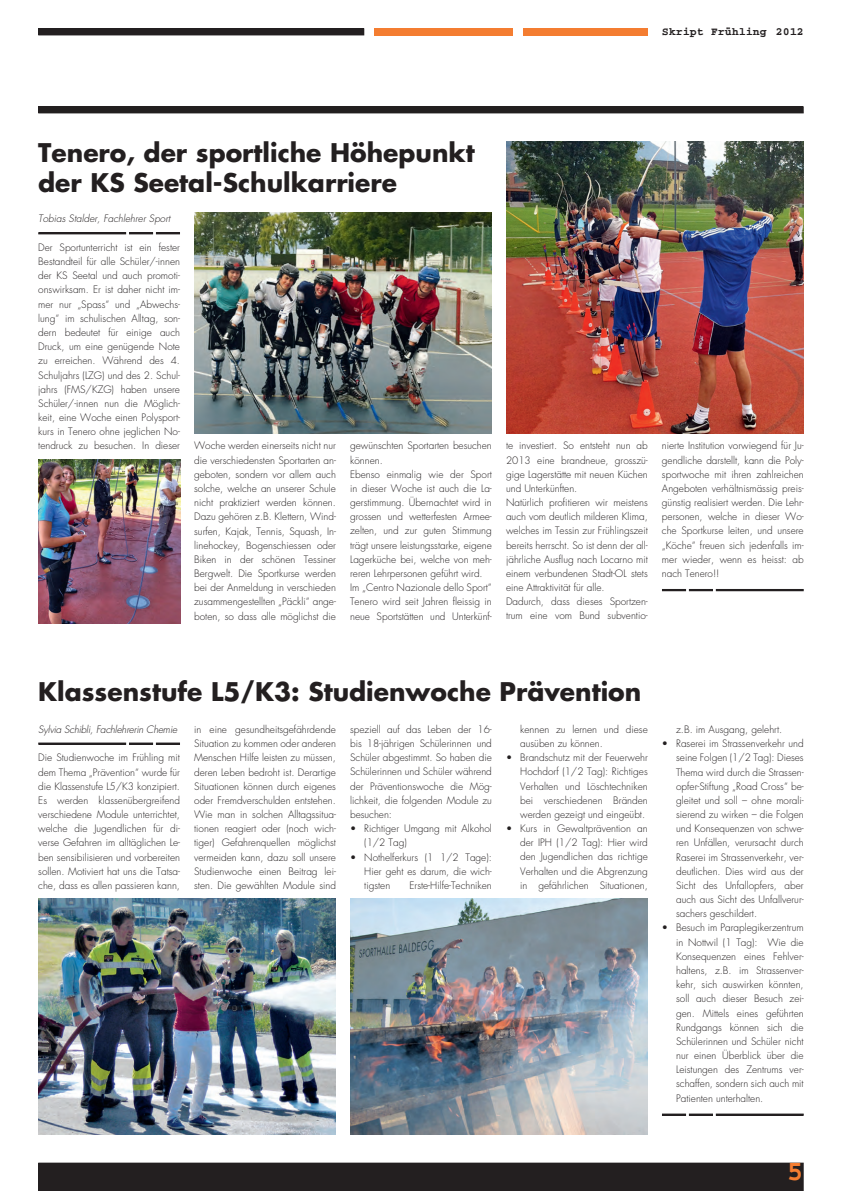
<style>
.page{position:relative;width:842px;height:1191px;background:#fff}
.page>*{position:absolute;margin:0;border:0;box-sizing:border-box;transform-origin:0 0}
.t1{font:700 28px "Courier HP";color:#f47d31}
.t2{font:700 25px/30px "Futura Std";color:#231f20}
.t3{font:700 11px "Courier HP";color:#231f20;scale:1.06 1}
.t4{font:300 10px/14.2px "Futura Std";color:#231f20;text-align:justify}
.t5{font:italic 300 10px "Futura Std";letter-spacing:-.02em;color:#231f20}
.t6{font:italic 300 10px "Futura Std";color:#231f20}
</style>
<div class="page">
<img style="left:38px;top:459px;width:142px;height:165px">
<img style="left:194px;top:213px;width:298px;height:221px">
<img style="left:506px;top:142px;width:298px;height:292px">
<img style="left:350px;top:899px;width:298px;height:235px">
<img style="left:38px;top:899px;width:298px;height:235px">
<div style="left:38px;top:742px;width:88px;height:3px;border:1px solid #231f20"></div>
<div style="left:129px;top:742px;width:24px;height:3px;border:1px solid #231f20"></div>
<svg style="left:129px;top:743px;width:27px;height:1px"></svg>
<div style="left:156px;top:742px;width:24px;height:3px;border:1px solid #231f20"></div>
<div style="left:38px;top:232px;width:88px;height:2px;border:1px solid #231f20"></div>
<div style="left:129px;top:232px;width:24px;height:2px;border:1px solid #231f20"></div>
<svg style="left:129px;top:233px;width:27px;height:1px"></svg>
<div style="left:156px;top:232px;width:24px;height:2px;border:1px solid #231f20"></div>
<div style="left:716px;top:1113px;width:88px;height:2px;border:1px solid #231f20"></div>
<svg style="left:686px;top:1114px;width:26px;height:1px"></svg>
<div style="left:662px;top:1113px;width:24px;height:2px;border:1px solid #231f20"></div>
<div style="left:716px;top:589px;width:88px;height:2px;border:1px solid #231f20"></div>
<div style="left:689px;top:589px;width:24px;height:2px;border:1px solid #231f20"></div>
<div style="left:662px;top:589px;width:24px;height:2px;border:1px solid #231f20"></div>
<div style="left:38px;top:1162px;width:766px;height:29px;background:#231f20"></div>
<div style="left:39px;top:29px;width:325px;height:6px;background:#231f20"></div>
<div style="left:38px;top:28px;width:326px;height:7px;border:1px solid #231f20"></div>
<div style="left:523px;top:28px;width:125px;height:7px;background:#f47d31"></div>
<div style="left:374px;top:28px;width:139px;height:7px;background:#f47d31"></div>
<div style="left:39px;top:107px;width:764px;height:6px;background:#231f20"></div>
<div style="left:38px;top:106px;width:766px;height:7px;border:1px solid #231f20"></div>
<h2 class="t2" style="left:38px;top:138px;width:438px">Tenero, der sportliche Höhepunkt der KS Seetal-Schulkarriere</h2>
<p class="t3" style="left:662px;top:26px;width:135px">Skript Frühling 2012</p>
<p class="t6" style="left:38px;top:213px;width:134px">Tobias Stalder, Fachlehrer Sport</p>
<p class="t4" style="left:38px;top:240px;width:143px">Der Sportunterricht ist ein fester Bestandteil für alle Schüler/-innen der KS Seetal und auch promoti&shy;onswirksam. Er ist daher nicht im&shy;mer nur „Spass“ und „Abwechs&shy;lung“ im schulischen Alltag, son&shy;dern bedeutet für einige auch Druck, um eine genügende Note zu erreichen. Während des 4.<br>Schuljahrs (LZG) und des 2. Schul&shy;jahrs (FMS/KZG) haben unsere Schüler/-innen nun die Möglich&shy;keit, eine Woche einen Polysport&shy;kurs in Tenero ohne jeglichen No&shy;tendruck zu besuchen. In dieser</p>
<p class="t4" style="left:194px;top:439px;width:143px">Woche werden einerseits nicht nur die verschiedensten Sportarten an&shy;geboten, sondern vor allem auch solche, welche an unserer Schule nicht praktiziert werden können.<br>Dazu gehören z.B. Klettern, Wind&shy;surfen, Kajak, Tennis, Squash, In&shy;linehockey, Bogenschiessen oder Biken in der schönen Tessiner Bergwelt. Die Sportkurse werden bei der Anmeldung in verschieden zusammengestellten „Päckli“ ange&shy;boten, so dass alle möglichst die</p>
<p class="t4" style="left:350px;top:439px;width:143px;text-align:left">gewünschten Sportarten besuchen können.<br>Ebenso einmalig wie der Sport in dieser Woche ist auch die La&shy;gerstimmung. Übernachtet wird in grossen und wetterfesten Armee&shy;zelten, und zur guten Stimmung trägt unsere leistungsstarke, eigene<br>Lagerküche bei, welche von meh&shy;reren Lehrpersonen geführt wird.<br>Im „Centro Nazionale dello Sport“<br>Tenero wird seit Jahren fleissig in neue Sportstätten und Unterkünf-</p>
<p class="t4" style="left:506px;top:439px;width:143px;text-align:left">te investiert. So entsteht nun ab<br>2013 eine brandneue, grosszü&shy;gige Lagerstätte mit neuen Küchen und Unterkünften.<br>Natürlich profitieren wir meistens auch vom deutlich milderen Klima, welches im Tessin zur Frühlingszeit bereits herrscht. So ist denn der all&shy;jährliche Ausflug nach Locarno mit einem verbundenen Stadt-OL stets eine Attraktivität für alle.<br>Dadurch, dass dieses Sportzen&shy;trum eine vom Bund subventio-</p>
<p class="t4" style="left:662px;top:439px;width:143px">nierte Institution vorwiegend für Ju&shy;gendliche darstellt, kann die Poly&shy;sportwoche mit ihren zahlreichen Angeboten verhältnismässig preis&shy;günstig realisiert werden. Die Lehr&shy;personen, welche in dieser Wo&shy;che Sportkurse leiten, und unsere „Köche“ freuen sich jedenfalls im&shy;mer wieder, wenn es heisst: ab nach Tenero!!</p>
<h2 class="t2" style="left:38px;top:676px;width:605px">Klassenstufe L5/K3: Studienwoche Prävention</h2>
<p class="t5" style="left:38px;top:723px;width:140px">Sylvia Schibli, Fachlehrerin Chemie</p>
<p class="t4" style="left:38px;top:751px;width:143px">Die Studienwoche im Frühling mit dem Thema „Prävention“ wurde für die Klassenstufe L5/K3 konzipiert.<br>Es werden klassenübergreifend verschiedene Module unterrichtet, welche die Jugendlichen für di&shy;verse Gefahren im alltäglichen Le&shy;ben sensibilisieren und vorbereiten sollen. Motiviert hat uns die Tatsa&shy;che, dass es allen passieren kann,</p>
<p class="t4" style="left:194px;top:722px;width:143px">in eine gesundheitsgefährdende Situation zu kommen oder anderen Menschen Hilfe leisten zu müssen, deren Leben bedroht ist. Derartige Situationen können durch eigenes oder Fremdverschulden entstehen.<br>Wie man in solchen Alltagssitua&shy;tionen reagiert oder (noch wich&shy;tiger) Gefahrenquellen möglichst vermeiden kann, dazu soll unsere Studienwoche einen Beitrag lei&shy;sten. Die gewählten Module sind</p>
<p class="t4" style="left:350px;top:722px;width:143px">speziell auf das Leben der 16- bis 18-jährigen Schülerinnen und Schüler abgestimmt. So haben die Schülerinnen und Schüler während der Präventionswoche die Mög&shy;lichkeit, die folgenden Module zu besuchen:</p>
<p class="t4" style="left:364px;top:821px;width:129px;text-indent:-14px">• Richtiger Umgang mit Alkohol (1/2 Tag)</p>
<p class="t4" style="left:364px;top:850px;width:129px;text-indent:-14px">• Nothelferkurs (1 1/2 Tage):<br>Hier geht es darum, die wich&shy;tigsten</p>
<p class="t4" style="left:409px;top:878px;width:84px">Erste-Hilfe-Techniken</p>
<p class="t4" style="left:520px;top:722px;width:129px">kennen zu lernen und diese ausüben zu können.</p>
<p class="t4" style="left:520px;top:751px;width:129px;text-indent:-14px">• Brandschutz mit der Feuerwehr Hochdorf (1/2 Tag): Richtiges Verhalten und Löschtechniken bei verschiedenen Bränden werden gezeigt und eingeübt.</p>
<p class="t4" style="left:520px;top:821px;width:129px;text-indent:-14px">• Kurs in Gewaltprävention an der IPH (1/2 Tag): Hier wird den Jugendlichen das richtige Verhalten und die Abgrenzung in gefährlichen Situationen,</p>
<p class="t4" style="left:676px;top:722px;width:108px">z.B. im Ausgang, gelehrt.</p>
<p class="t4" style="left:676px;top:736px;width:129px;text-indent:-14px">• Raserei im Strassenverkehr und seine Folgen (1/2 Tag): Dieses Thema wird durch die Strassen&shy;opfer-Stiftung „Road Cross“ be&shy;gleitet und soll – ohne morali&shy;sierend zu wirken – die Folgen und Konsequenzen von schwe&shy;ren Unfällen, verursacht durch Raserei im Strassenverkehr, ver&shy;deutlichen. Dies wird aus der Sicht des Unfallopfers, aber auch aus Sicht des Unfallverur&shy;sachers geschildert.</p>
<p class="t4" style="left:676px;top:921px;width:129px;text-indent:-14px">• Besuch im Paraplegikerzentrum in Nottwil (1 Tag): Wie die Konsequenzen eines Fehlver&shy;haltens, z.B. im Strassenver&shy;kehr, sich auswirken könnten, soll auch dieser Besuch zei&shy;gen. Mittels eines geführten Rundgangs können sich die Schülerinnen und Schüler nicht nur einen Überblick über die Leistungen des Zentrums ver&shy;schaffen, sondern sich auch mit Patienten unterhalten.</p>
<h1 class="t1" style="left:787px;top:1155px;width:18px">5</h1>
</div>
